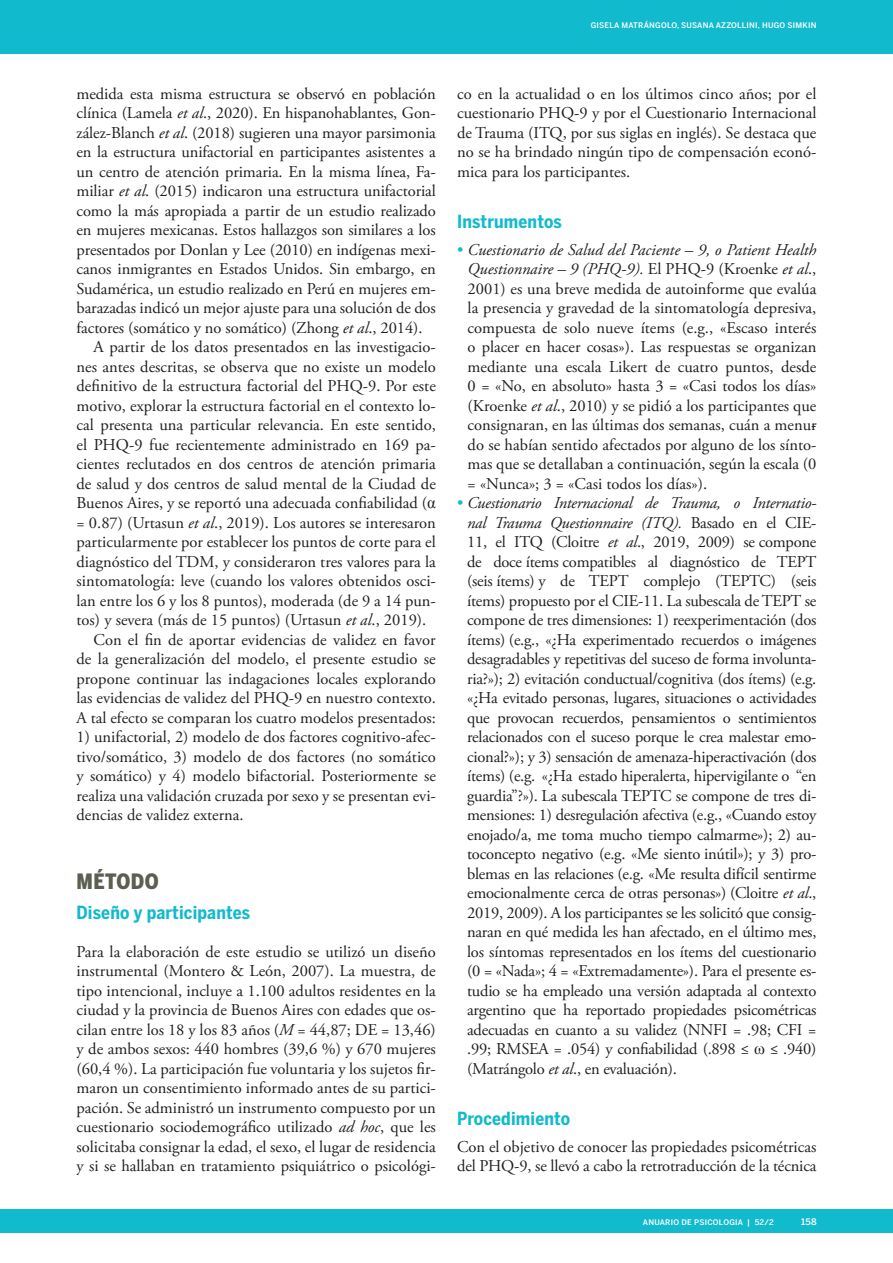
<style>
.page{position:relative;width:893px;height:1263px;background:#fff}
.page>*{position:absolute;margin:0;border:0;box-sizing:border-box;transform-origin:0 0}
.Titol_1_bis{font:900 21px "Benton Sans Cond";letter-spacing:.02em;color:#5a5f51}
.titol_2{font:700 18px "Benton Sans Cond";letter-spacing:.01em;color:#12bacd}
.Texto{font:16.5px/19.5px "Adobe Garamond Pro";color:#231f20;text-align:justify}
.texto_sense_sang{font:16.5px/19.5px "Adobe Garamond Pro";color:#231f20;text-align:justify}
.t1{font:500 8.85px "Benton Sans Cond";color:#fff;scale:1.18 1}
.t2{font:500 7.65px "Benton Sans Cond";letter-spacing:.025em;color:#fff;scale:1.18 1}
.s1{font-style:italic}
.s2{font-family:"Times New Roman"}
.s3{color:#12bacd}
</style>
<div class="page">
<div style="left:0;top:0;width:893px;height:54px;background:#12bacd"></div>
<div style="left:0;top:1209px;width:893px;height:23px;background:#12bacd"></div>
<p class="t2" style="left:591px;top:21px;width:193px">GISELA MATRÁNGOLO, SUSANA AZZOLLINI, HUGO SIMKIN</p>
<p class="Texto" style="left:77px;top:84px;width:361px">medida esta misma estructura se observó en población clínica (Lamela <span class="s1">et al</span>., 2020). En hispanohablantes, Gon&shy;zález-Blanch <span class="s1">et al</span>. (2018) sugieren una mayor parsimonia en la estructura unifactorial en participantes asistentes a un centro de atención primaria. En la misma línea, Fa&shy;miliar <span class="s1">et al</span>. (2015) indicaron una estructura unifactorial como la más apropiada a partir de un estudio realizado en mujeres mexicanas. Estos hallazgos son similares a los presentados por Donlan y Lee (2010) en indígenas mexi&shy;canos inmigrantes en Estados Unidos. Sin embargo, en Sudamérica, un estudio realizado en Perú en mujeres em&shy;barazadas indicó un mejor ajuste para una solución de dos factores (somático y no somático) (Zhong <span class="s1">et al</span>., 2014).</p>
<p class="Texto" style="left:77px;top:338px;width:361px;text-indent:17px">A partir de los datos presentados en las investigacio&shy;nes antes descritas, se observa que no existe un modelo definitivo de la estructura factorial del PHQ-9. Por este motivo, explorar la estructura factorial en el contexto lo&shy;cal presenta una particular relevancia. En este sentido, el PHQ-9 fue recientemente administrado en 169 pa&shy;cientes reclutados en dos centros de atención primaria de salud y dos centros de salud mental de la Ciudad de Buenos Aires, y se reportó una adecuada confiabilidad (<span class="s2">α </span>= 0.87) (Urtasun <span class="s1">et al</span>., 2019). Los autores se interesaron particularmente por establecer los puntos de corte para el diagnóstico del TDM, y consideraron tres valores para la sintomatología: leve (cuando los valores obtenidos osci&shy;lan entre los 6 y los 8 puntos), moderada (de 9 a 14 pun&shy;tos) y severa (más de 15 puntos) (Urtasun <span class="s1">et al</span>., 2019).</p>
<p class="Texto" style="left:77px;top:630px;width:361px;text-indent:17px">Con el fin de aportar evidencias de validez en favor de la generalización del modelo, el presente estudio se propone continuar las indagaciones locales explorando las evidencias de validez del PHQ-9 en nuestro contexto.<br>A tal efecto se comparan los cuatro modelos presentados:</p>
<p class="Texto" style="left:77px;top:728px;width:361px">1) unifactorial, 2) modelo de dos factores cognitivo-afec&shy;tivo/somático, 3) modelo de dos factores (no somático y somático) y 4) modelo bifactorial. Posteriormente se realiza una validación cruzada por sexo y se presentan evi&shy;dencias de validez externa.</p>
<p class="Titol_1_bis" style="left:77px;top:869px;width:84px">MÉTODO</p>
<p class="titol_2" style="left:77px;top:901px;width:175px">Diseño y participantes</p>
<p class="texto_sense_sang" style="left:77px;top:942px;width:361px">Para la elaboración de este estudio se utilizó un diseño instrumental (Montero &amp; León, 2007). La muestra, de tipo intencional, incluye a 1.100 adultos residentes en la ciudad y la provincia de Buenos Aires con edades que os&shy;cilan entre los 18 y los 83 años (<span class="s1">M</span> = 44,87; DE = 13,46) y de ambos sexos: 440 hombres (39,6 %) y 670 mujeres (60,4 %). La participación fue voluntaria y los sujetos fir&shy;maron un consentimiento informado antes de su partici&shy;pación. Se administró un instrumento compuesto por un cuestionario sociodemográfico utilizado <span class="s1">ad hoc</span>, que les solicitaba consignar la edad, el sexo, el lugar de residencia y si se hallaban en tratamiento psiquiátrico o psicológi-</p>
<p class="texto_sense_sang" style="left:457px;top:84px;width:361px">co en la actualidad o en los últimos cinco años; por el cuestionario PHQ-9 y por el Cuestionario Internacional de Trauma (ITQ, por sus siglas en inglés). Se destaca que no se ha brindado ningún tipo de compensación econó&shy;mica para los participantes.</p>
<p class="titol_2" style="left:457px;top:210px;width:106px">Instrumentos</p>
<p class="Texto" style="left:468px;top:240px;width:350px;text-indent:-11px"><span class="s3">•</span> <span class="s1">Cuestionario de Salud del Paciente – 9, o Patient Health Questionnaire – 9 (PHQ-9).</span> El PHQ-9 (Kroenke <span class="s1">et al</span>., 2001) es una breve medida de autoinforme que evalúa la presencia y gravedad de la sintomatología depresiva, compuesta de solo nueve ítems (e.g., «Escaso interés o placer en hacer cosas»). Las respuestas se organizan mediante una escala Likert de cuatro puntos, desde 0 = «No, en absoluto» hasta 3 = «Casi todos los días» (Kroenke <span class="s1">et al</span>., 2010) y se pidió a los participantes que consignaran, en las últimas dos semanas, cuán a menu&shy;do se habían sentido afectados por alguno de los sínto&shy;mas que se detallaban a continuación, según la escala (0 = «Nunca»; 3 = «Casi todos los días»).</p>
<p class="Texto" style="left:467px;top:494px;width:351px;text-indent:-10px"><span class="s3">•</span> <span class="s1">Cuestionario Internacional de Trauma, o Internatio&shy;nal Trauma Questionnaire (ITQ).</span> Basado en el CIE-11, el ITQ (Cloitre <span class="s1">et al</span>., 2019, 2009) se compone de doce ítems compatibles al diagnóstico de TEPT (seis ítems) y de TEPT complejo (TEPTC) (seis ítems) propuesto por el CIE-11. La subescala de TEPT se compone de tres dimensiones: 1) reexperimentación (dos ítems) (e.g., «¿Ha experimentado recuerdos o imágenes desagradables y repetitivas del suceso de forma involunta&shy;ria?»); 2) evitación conductual/cognitiva (dos ítems) (e.g. «¿Ha evitado personas, lugares, situaciones o actividades que provocan recuerdos, pensamientos o sentimientos relacionados con el suceso porque le crea malestar emo&shy;cional?»); y 3) sensación de amenaza-hiperactivación (dos ítems) (e.g. «¿Ha estado hiperalerta, hipervigilante o “en guardia”?»). La subescala TEPTC se compone de tres di&shy;mensiones: 1) desregulación afectiva (e.g., «Cuando estoy enojado/a, me toma mucho tiempo calmarme»); 2) au&shy;toconcepto negativo (e.g. «Me siento inútil»); y 3) pro&shy;blemas en las relaciones (e.g. «Me resulta difícil sentirme emocionalmente cerca de otras personas») (Cloitre <span class="s1">et al</span>., 2019, 2009). A los participantes se les solicitó que consig&shy;naran en qué medida les han afectado, en el último mes, los síntomas representados en los ítems del cuestionario (0 = «Nada»; 4 = «Extremadamente»). Para el presente es&shy;tudio se ha empleado una versión adaptada al contexto argentino que ha reportado propiedades psicométricas adecuadas en cuanto a su validez (NNFI = .98; CFI = .99; RMSEA = .054) y confiabilidad (.898 ≤ <span class="s2">ω</span> ≤ .940) (Matrángolo <span class="s1">et al</span>., en evaluación).</p>
<p class="titol_2" style="left:457px;top:1107px;width:115px">Procedimiento</p>
<p class="texto_sense_sang" style="left:457px;top:1137px;width:361px">Con el objetivo de conocer las propiedades psicométricas del PHQ-9, se llevó a cabo la retrotraducción de la técnica</p>
<p class="t2" style="left:643px;top:1218px;width:113px">ANUARIO DE PSICOLOGIA | 52/2</p>
<p class="t1" style="left:801px;top:1216px;width:15px">158</p>
</div>
